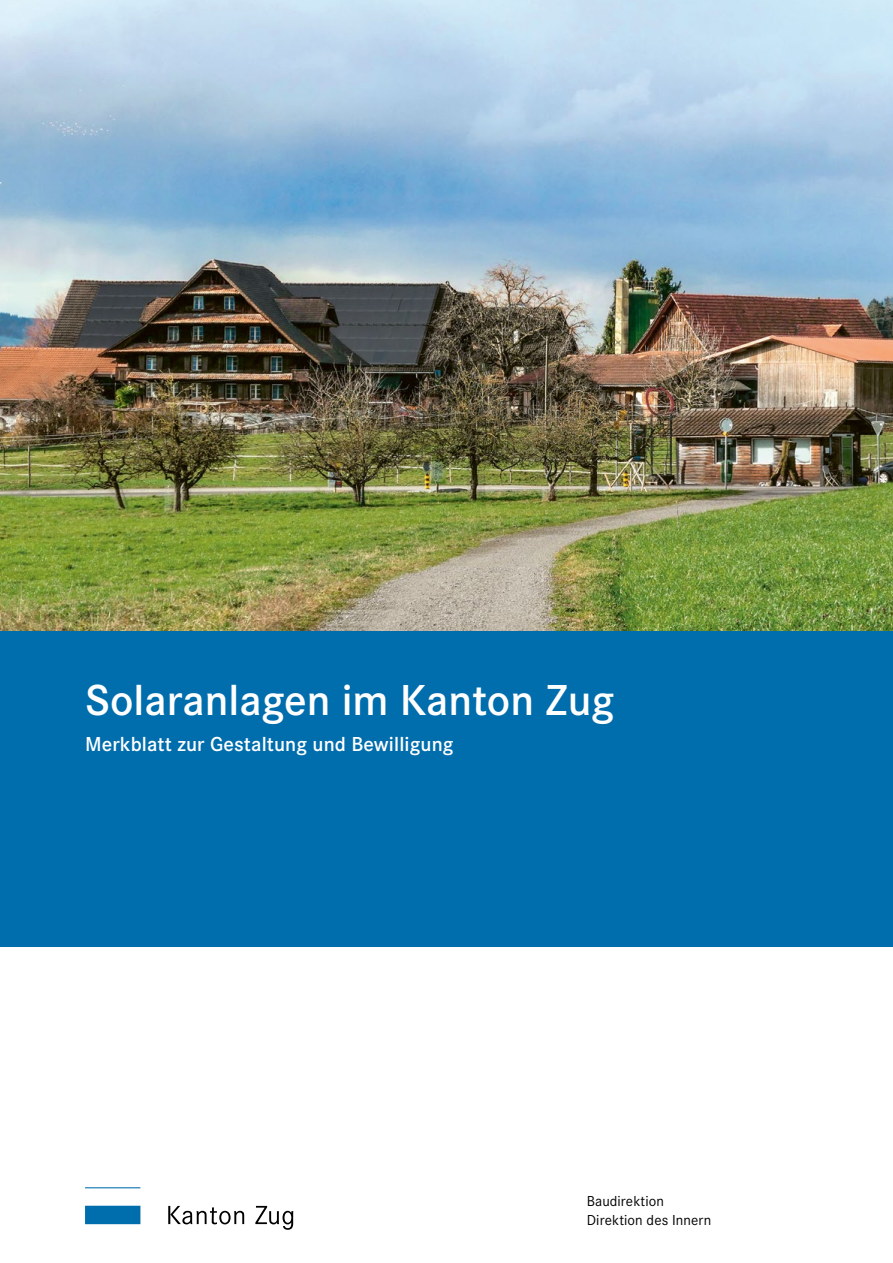
<style>
.page{position:relative;width:893px;height:1263px;background:#fff}
.page>*{position:absolute;margin:0;border:0;box-sizing:border-box;transform-origin:0 0}
.t1{font:600 45px "Corporate S";color:#fff}
.t2{font:600 21px "Corporate S";letter-spacing:.005em;color:#fff}
.t3{font:15px/18.8px "Corporate S";letter-spacing:.005em;color:#000}
</style>
<div class="page">
<img style="left:0;top:0;width:893px;height:631px">
<div style="left:0;top:631px;width:893px;height:316px;background:#006dad"></div>
<svg style="left:168px;top:1206px;width:125px;height:24px"></svg>
<svg style="left:85px;top:1187px;width:55px;height:37px"></svg>
<h1 class="t1" style="left:85px;top:674px;width:531px">Solaranlagen im Kanton Zug</h1>
<p class="t2" style="left:85px;top:732px;width:370px">Merkblatt zur Gestaltung und Bewilligung</p>
<p class="t3" style="left:587px;top:1192px;width:126px">Baudirektion<br>Direktion des Innern</p>
</div>
